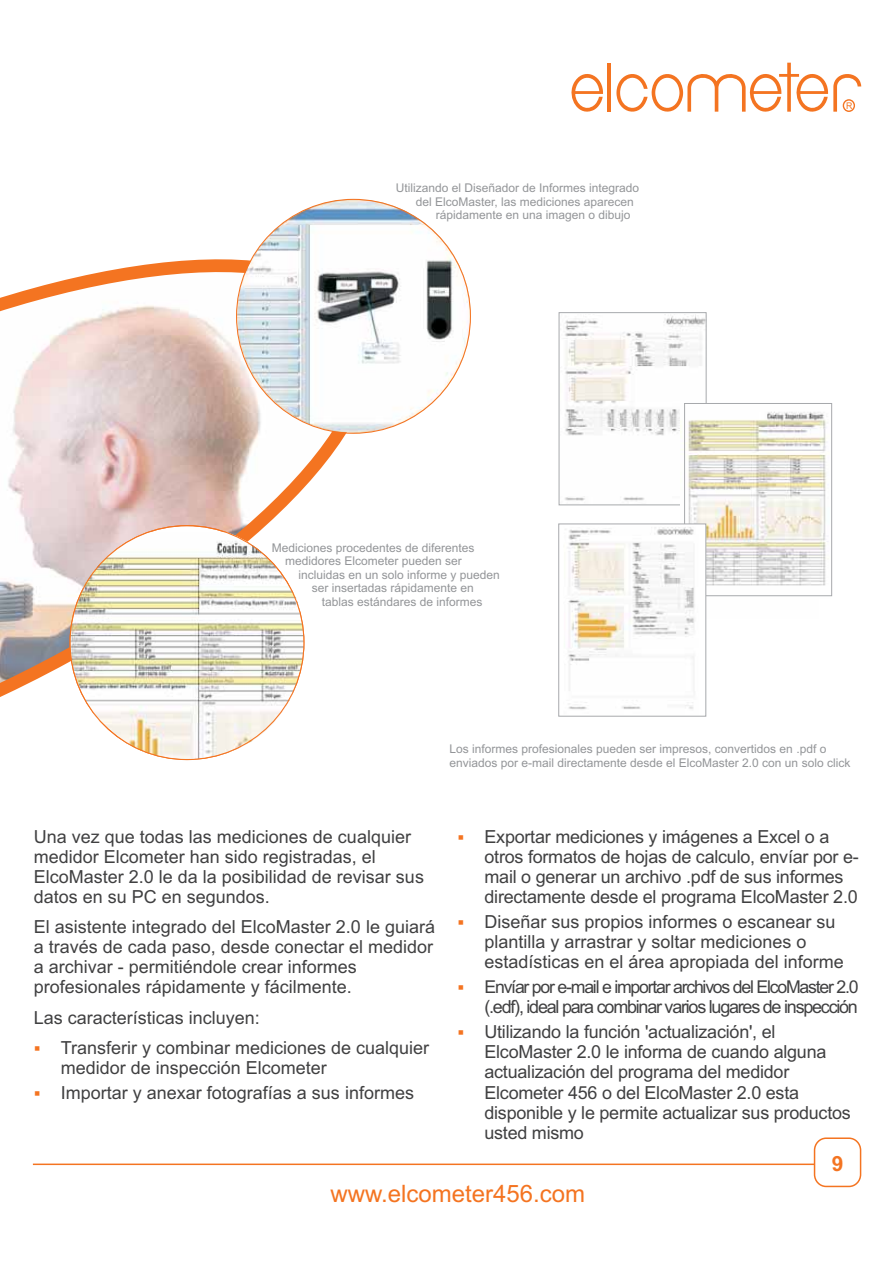
<style>
.page{position:relative;width:893px;height:1263px;background:#fff}
.page>*{position:absolute;margin:0;border:0;box-sizing:border-box;transform-origin:0 0}
.t1{font:24px "Arial";color:#f47421}
.t2{font:700 21px "Arial";color:#f47421}
.t3{font:18px/20.1px "Arial";color:#404041}
.t4{font:18px/25.2px "Arial";letter-spacing:-.07em;color:#404041}
.t5{font:17.7px "Arial";letter-spacing:-.07em;color:#404041}
.t6{font:12px/13.4px "Arial";color:#939598}
.t7{font:9.15px "Arial";color:#f47421;scale:.96 1}
</style>
<div class="page">
<hr style="left:607px;top:63px;width:4px;height:49px;background:#f47421">
<svg style="left:571px;top:74px;width:32px;height:38px"></svg>
<svg style="left:616px;top:63px;width:245px;height:49px"></svg>
<hr style="left:33px;top:1163px;width:791px;height:2px;background:#f47421">
<div style="left:814px;top:1138px;width:47px;height:48px;background:#fff;border-radius:12px"></div>
<div style="left:814px;top:1137px;width:47px;height:50px;border:2px solid #f47421;border-radius:12px"></div>
<svg style="left:0;top:259px;width:366px;height:502px"></svg>
<img style="left:61px;top:533px;width:247px;height:227px">
<img style="left:237px;top:200px;width:234px;height:233px">
<svg style="left:558px;top:313px;width:1px;height:164px"></svg>
<div style="left:555px;top:477px;width:10px;height:6px;border:1px solid #fff"></div>
<img style="left:561px;top:314px;width:146px;height:187px">
<div style="left:559px;top:312px;width:147px;height:193px;border:1px solid #a7a9ac"></div>
<img style="left:681px;top:404px;width:150px;height:214px">
<div style="left:819px;top:599px;width:25px;height:21px;background:#fff"></div>
<div style="left:831px;top:400px;width:6px;height:202px;border:1px solid #fff"></div>
<div style="left:684px;top:403px;width:148px;height:193px;border:1px solid #a7a9ac"></div>
<div style="left:559px;top:524px;width:147px;height:192px;background:#fff"></div>
<div style="left:559px;top:524px;width:147px;height:192px;border:1px solid #a7a9ac"></div>
<img style="left:563px;top:527px;width:135px;height:188px">
<p class="t6" style="left:396px;top:183px;width:245px">Utilizando el Diseñador de Informes integrado</p>
<p class="t6" style="left:416px;top:196px;width:220px">del ElcoMaster, las mediciones aparecen</p>
<p class="t6" style="left:436px;top:209px;width:196px">rápidamente en una imagen o dibujo</p>
<p class="t6" style="left:272px;top:542px;width:204px;text-align:center">Mediciones procedentes de diferentes medidores Elcometer pueden ser</p>
<p class="t6" style="left:312px;top:569px;width:190px;text-indent:-13px">incluidas en un solo informe y pueden ser insertadas rápidamente en</p>
<p class="t6" style="left:322px;top:596px;width:162px">tablas estándares de informes</p>
<p class="t7" style="left:846px;top:102px;width:8px">R</p>
<p class="t6" style="left:449px;top:743px;width:402px">Los informes profesionales pueden ser impresos, convertidos en .pdf o enviados por e-mail directamente desde el ElcoMaster 2.0 con un solo click</p>
<p class="t3" style="left:34px;top:828px;width:392px">Una vez que todas las mediciones de cualquier medidor Elcometer han sido registradas, el ElcoMaster 2.0 le da la posibilidad de revisar sus datos en su PC en segundos.</p>
<p class="t3" style="left:34px;top:918px;width:403px">El asistente integrado del ElcoMaster 2.0 le guiará a través de cada paso, desde conectar el medidor a archivar - permitiéndole crear informes profesionales rápidamente y fácilmente.</p>
<p class="t3" style="left:61px;top:1004px;width:370px;line-height:30.2px;text-indent:-27px">Las características incluyen:<br>Transferir y combinar mediciones de cualquier</p>
<p class="t3" style="left:61px;top:1057px;width:355px;line-height:25.2px">medidor de inspección Elcometer<br>Importar y anexar fotografías a sus informes</p>
<p class="t3" style="left:484px;top:828px;width:376px">Exportar mediciones y imágenes a Excel o a otros formatos de hojas de calculo, envíar por e&shy;mail o generar un archivo .pdf de sus informes directamente desde el programa ElcoMaster 2.0</p>
<p class="t3" style="left:484px;top:913px;width:361px">Diseñar sus propios informes o escanear su plantilla y arrastrar y soltar mediciones o estadísticas en el área apropiada del informe</p>
<p class="t5" style="left:484px;top:980px;width:376px">Envíar por e-mail e importar archivos del ElcoMaster 2.0</p>
<p class="t4" style="left:484px;top:996px;width:375px">(.edf), ideal para combinar varios lugares de inspección<br>Utilizando la función 'actualización', el</p>
<p class="t3" style="left:484px;top:1044px;width:368px">ElcoMaster 2.0 le informa de cuando alguna actualización del programa del medidor Elcometer 456 o del ElcoMaster 2.0 esta disponible y le permite actualizar sus productos usted mismo</p>
<p class="t2" style="left:832px;top:1151px;width:13px">9</p>
<h1 class="t1" style="left:330px;top:1185px;width:256px">www.elcometer456.com</h1>
</div>
